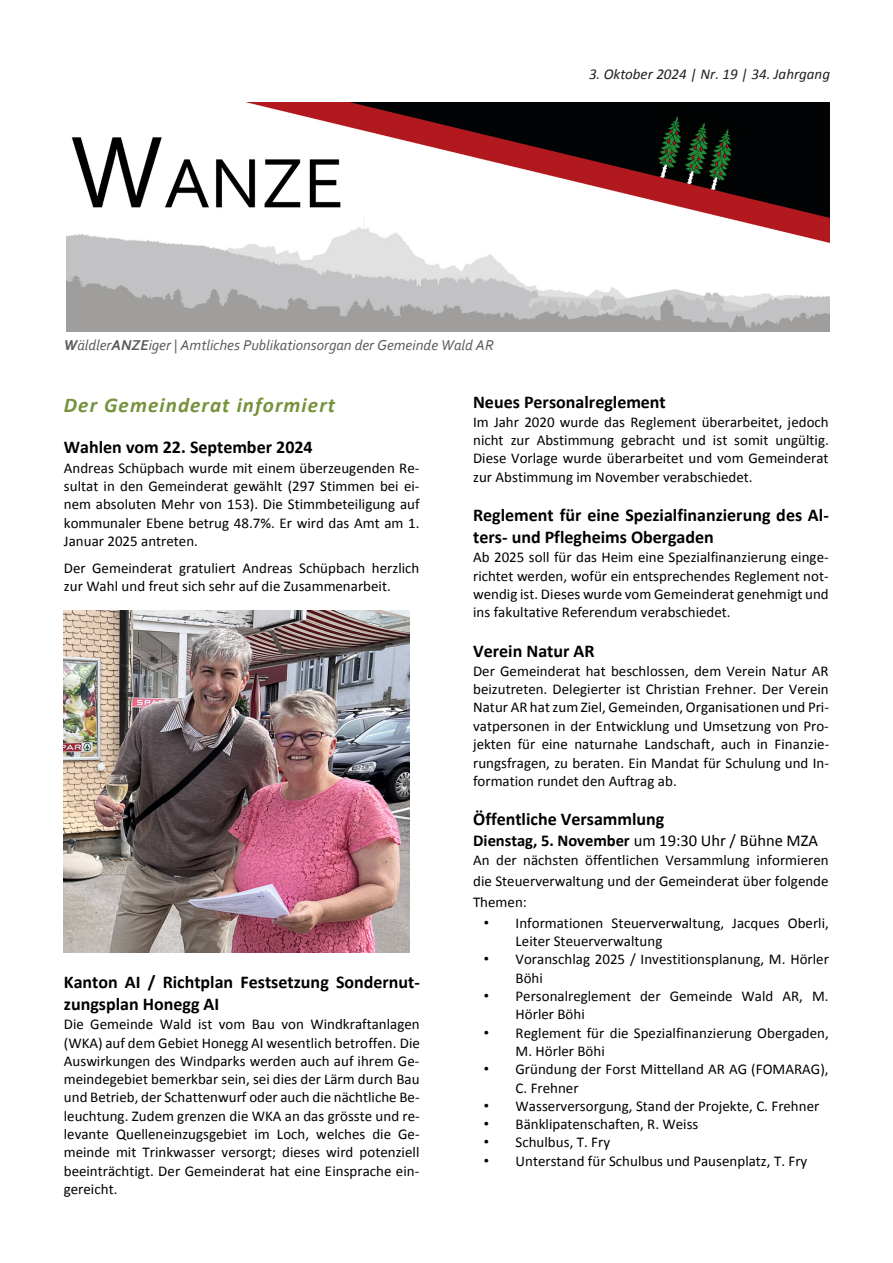
<style>
.page{position:relative;width:893px;height:1263px;background:#fff}
.page>*{position:absolute;margin:0;border:0;box-sizing:border-box;transform-origin:0 0}
.t1{font:italic 700 21px "Calibri";letter-spacing:.05em;color:#76923c}
.t2{font:700 18px/22px "Calibri";color:#000}
.t3{font:700 16.5px "Calibri";color:#000}
.t4{font:15px/18.3px "Calibri";color:#000;text-align:justify}
.t5{font:italic 15px "Corbel";color:#595959}
.t6{font:italic 15px "Calibri";color:#000}
.s1{color:#231f20}
.s2{font-weight:700}
.s3{font-weight:400}
.s4{font-family:"Arial"}
</style>
<div class="page">
<img style="left:66px;top:102px;width:763px;height:229px">
<img style="left:63px;top:610px;width:347px;height:343px">
<p class="t6" style="left:589px;top:63px;width:242px"><span class="s1">3. Oktober</span> 2024 | Nr. 19 | 34. Jahrgang</p>
<p class="t5" style="left:64px;top:336px;width:431px"><span class="s2">W</span>äldler<span class="s2">ANZE</span>iger | Amtliches Publikationsorgan der Gemeinde Wald AR</p>
<p class="t1" style="left:64px;top:392px;width:273px">Der Gemeinderat informiert</p>
<p class="t2" style="left:64px;top:436px;width:250px">Wahlen vom 22. September 2024</p>
<p class="t4" style="left:64px;top:458px;width:357px">Andreas Schüpbach wurde mit einem überzeugenden Re&shy;sultat in den Gemeinderat gewählt (297 Stimmen bei ei&shy;nem absoluten Mehr von 153). Die Stimmbeteiligung auf kommunaler Ebene betrug 48.7%. Er wird das Amt am 1.<br>Januar 2025 antreten.</p>
<p class="t4" style="left:64px;top:558px;width:357px">Der Gemeinderat gratuliert Andreas Schüpbach herzlich zur Wahl und freut sich sehr auf die Zusammenarbeit.</p>
<p class="t2" style="left:64px;top:970px;width:357px">Kanton AI / Richtplan Festsetzung Sondernut&shy;zungsplan Honegg AI</p>
<p class="t4" style="left:64px;top:1014px;width:358px">Die Gemeinde Wald ist vom Bau von Windkraftanlagen (WKA) auf dem Gebiet Honegg AI wesentlich betroffen. Die Auswirkungen des Windparks werden auch auf ihrem Ge&shy;meindegebiet bemerkbar sein, sei dies der Lärm durch Bau und Betrieb, der Schattenwurf oder auch die nächtliche Be&shy;leuchtung. Zudem grenzen die WKA an das grösste und re&shy;levante Quelleneinzugsgebiet im Loch, welches die Ge&shy;meinde mit Trinkwasser versorgt; dieses wird potenziell beeinträchtigt. Der Gemeinderat hat eine Einsprache ein&shy;gereicht.</p>
<p class="t2" style="left:473px;top:390px;width:194px">Neues Personalreglement</p>
<p class="t4" style="left:473px;top:412px;width:357px">Im Jahr 2020 wurde das Reglement überarbeitet, jedoch nicht zur Abstimmung gebracht und ist somit ungültig.<br>Diese Vorlage wurde überarbeitet und vom Gemeinderat zur Abstimmung im November verabschiedet.</p>
<p class="t2" style="left:473px;top:503px;width:357px">Reglement für eine Spezialfinanzierung des Al&shy;ters- und Pflegheims Obergaden</p>
<p class="t4" style="left:473px;top:547px;width:357px">Ab 2025 soll für das Heim eine Spezialfinanzierung einge&shy;richtet werden, wofür ein entsprechendes Reglement not&shy;wendig ist. Dieses wurde vom Gemeinderat genehmigt und ins fakultative Referendum verabschiedet.</p>
<p class="t2" style="left:473px;top:639px;width:123px">Verein Natur AR</p>
<p class="t4" style="left:473px;top:661px;width:358px">Der Gemeinderat hat beschlossen, dem Verein Natur AR beizutreten. Delegierter ist Christian Frehner. Der Verein Natur AR hat zum Ziel, Gemeinden, Organisationen und Pri&shy;vatpersonen in der Entwicklung und Umsetzung von Pro&shy;jekten für eine naturnahe Landschaft, auch in Finanzie&shy;rungsfragen, zu beraten. Ein Mandat für Schulung und In&shy;formation rundet den Auftrag ab.</p>
<p class="t2" style="left:473px;top:807px;width:193px">Öffentliche Versammlung</p>
<p class="t3" style="left:473px;top:828px;width:347px">Dienstag, 5. November <span class="s3">um 19:30 Uhr / Bühne MZA</span></p>
<p class="t4" style="left:473px;top:848px;width:357px;line-height:21px">An der nächsten öffentlichen Versammlung informieren die Steuerverwaltung und der Gemeinderat über folgende Themen:</p>
<p class="t4" style="left:516px;top:913px;width:315px;text-indent:-32px"><span class="s4">•</span> Informationen Steuerverwaltung, Jacques Oberli,<br>Leiter Steuerverwaltung</p>
<p class="t4" style="left:516px;top:949px;width:315px;text-indent:-32px"><span class="s4">•</span> Voranschlag 2025 / Investitionsplanung, M. Hörler<br>Böhi</p>
<p class="t4" style="left:516px;top:986px;width:315px;text-indent:-32px"><span class="s4">•</span> Personalreglement der Gemeinde Wald AR, M.<br>Hörler Böhi</p>
<p class="t4" style="left:516px;top:1023px;width:315px;text-indent:-32px"><span class="s4">•</span> Reglement für die Spezialfinanzierung Obergaden,<br>M. Hörler Böhi</p>
<p class="t4" style="left:516px;top:1059px;width:315px;text-indent:-32px"><span class="s4">•</span> Gründung der Forst Mittelland AR AG (FOMARAG),<br>C. Frehner</p>
<p class="t4" style="left:484px;top:1096px;width:337px"><span class="s4">•</span> Wasserversorgung, Stand der Projekte, C. Frehner</p>
<p class="t4" style="left:484px;top:1114px;width:216px"><span class="s4">•</span> Bänklipatenschaften, R. Weiss</p>
<p class="t4" style="left:484px;top:1132px;width:128px"><span class="s4">•</span> Schulbus, T. Fry</p>
<p class="t4" style="left:484px;top:1151px;width:325px"><span class="s4">•</span> Unterstand für Schulbus und Pausenplatz, T. Fry</p>
</div>
